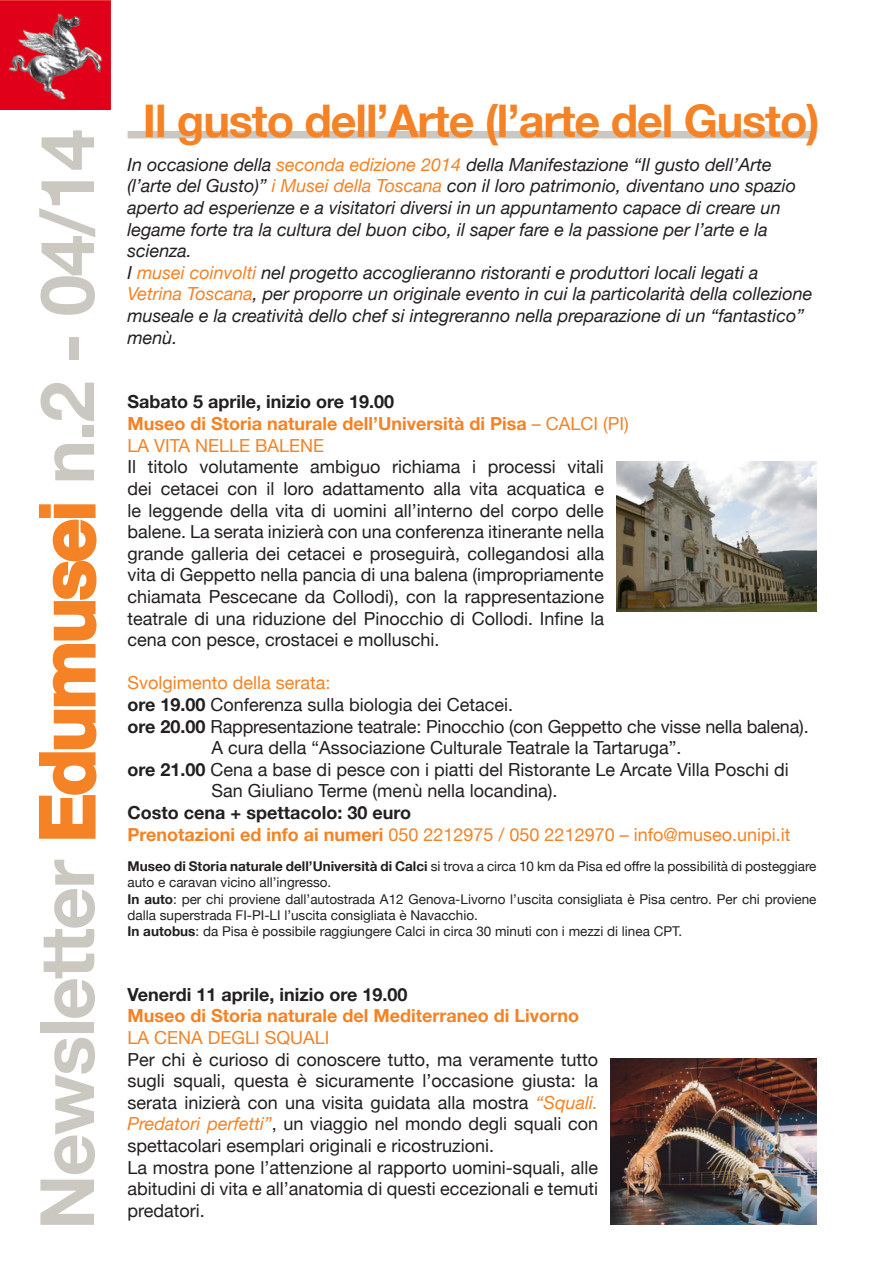
<style>
.page{position:relative;width:893px;height:1263px;background:#fff}
.page>*{position:absolute;margin:0;border:0;box-sizing:border-box;transform-origin:0 0}
.bandella{font:700 75px "Helvetica Neue";letter-spacing:-.025em;color:#cbc8c2}
.titolo{font:700 45px "Helvetica Neue";letter-spacing:-.025em;color:#f58224}
.testo{font:18px/21.6px "Helvetica Neue";color:#231f20;text-align:justify}
.introduzione{font:italic 18px/21.6px "Helvetica Neue";color:#231f20}
.testo-2{font:18px "Helvetica Neue";color:#f58224}
.testo-3{font:700 18px "Helvetica Neue";color:#f58224}
.testo-4{font:700 18px "Helvetica Neue";color:#231f20}
.testo-5{font:13.5px/16.2px "Helvetica Neue";color:#231f20}
.s1{color:#f58224}
.s2{font-weight:400}
.s3{font-weight:700}
.s4{font-style:italic;color:#f58224}
</style>
<div class="page">
<img style="left:0;top:0;width:111px;height:109px">
<svg style="left:39px;top:504px;width:58px;height:335px"></svg>
<div style="left:128px;top:131px;width:688px;height:7px;background:#cbc8c2"></div>
<img style="left:611px;top:1058px;width:205px;height:167px">
<img style="left:617px;top:462px;width:199px;height:149px">
<p class="bandella" style="left:21px;top:1230px;width:1102px;rotate:-90deg">Newsletter <span class="s1">Edumusei</span> n.2 - 04/14</p>
<p class="titolo" style="left:143px;top:94px;width:678px">Il gusto dell’Arte (l’arte del Gusto)</p>
<p class="introduzione" style="left:128px;top:153px;width:670px">In occasione della <span class="s1">seconda edizione 2014</span> della Manifestazione “Il gusto dell’Arte (l’arte del Gusto)” <span class="s1">i Musei della Toscana</span> con il loro patrimonio, diventano uno spazio aperto ad esperienze e a visitatori diversi in un appuntamento capace di creare un legame forte tra la cultura del buon cibo, il saper fare e la passione per l’arte e la scienza.</p>
<p class="introduzione" style="left:128px;top:261px;width:686px">I <span class="s1">musei coinvolti</span> nel progetto accoglieranno ristoranti e produttori locali legati a <span class="s1">Vetrina Toscana</span>, per proporre un originale evento in cui la particolarità della collezione museale e la creatività dello chef si integreranno nella preparazione di un “fantastico” menù.</p>
<p class="testo-4" style="left:128px;top:391px;width:268px">Sabato 5 aprile, inizio ore 19.00</p>
<p class="testo-3" style="left:128px;top:412px;width:503px">Museo di Storia naturale dell’Università di Pisa <span class="s2">– CALCI (PI)</span></p>
<p class="testo-2" style="left:128px;top:435px;width:198px">LA VITA NELLE BALENE</p>
<p class="testo" style="left:128px;top:456px;width:478px">Il titolo volutamente ambiguo richiama i processi vitali dei cetacei con il loro adattamento alla vita acquatica e le leggende della vita di uomini all’interno del corpo delle balene. La serata inizierà con una conferenza itinerante nella grande galleria dei cetacei e proseguirà, collegandosi alla vita di Geppetto nella pancia di una balena (impropriamente chiamata Pescecane da Collodi), con la rappresentazione teatrale di una riduzione del Pinocchio di Collodi. Infine la cena con pesce, crostacei e molluschi.</p>
<p class="testo-2" style="left:128px;top:672px;width:205px">Svolgimento della serata:</p>
<p class="testo" style="left:128px;top:693px;width:387px"><span class="s3">ore 19.00</span> Conferenza sulla biologia dei Cetacei.</p>
<p class="testo" style="left:212px;top:715px;width:599px;text-indent:-84px"><span class="s3">ore 20.00</span> Rappresentazione teatrale: Pinocchio (con Geppetto che visse nella balena).<br>A cura della “Associazione Culturale Teatrale la Tartaruga”.</p>
<p class="testo" style="left:128px;top:758px;width:663px"><span class="s3">ore 21.00</span> Cena a base di pesce con i piatti del Ristorante Le Arcate Villa Poschi di</p>
<p class="testo" style="left:212px;top:780px;width:347px">San Giuliano Terme (menù nella locandina).</p>
<p class="testo-4" style="left:128px;top:801px;width:285px">Costo cena + spettacolo: 30 euro</p>
<p class="testo-2" style="left:128px;top:823px;width:664px"><span class="s3">Prenotazioni ed info ai numeri</span> 050 2212975 / 050 2212970 – info@museo.unipi.it</p>
<p class="testo-5" style="left:128px;top:858px;width:690px"><span class="s3">Museo di Storia naturale dell’Università di Calci</span> si trova a circa 10 km da Pisa ed offre la possibilità di posteggiare auto e caravan vicino all’ingresso.</p>
<p class="testo-5" style="left:128px;top:890px;width:690px"><span class="s3">In auto</span>: per chi proviene dall’autostrada A12 Genova-Livorno l’uscita consigliata è Pisa centro. Per chi proviene dalla superstrada FI-PI-LI l’uscita consigliata è Navacchio.</p>
<p class="testo-5" style="left:128px;top:923px;width:556px"><span class="s3">In autobus</span>: da Pisa è possibile raggiungere Calci in circa 30 minuti con i mezzi di linea CPT.</p>
<p class="testo-4" style="left:128px;top:983px;width:281px">Venerdi 11 aprile, inizio ore 19.00</p>
<p class="testo-3" style="left:128px;top:1005px;width:453px">Museo di Storia naturale del Mediterraneo di Livorno</p>
<p class="testo-2" style="left:128px;top:1027px;width:204px">LA CENA DEGLI SQUALI</p>
<p class="testo" style="left:128px;top:1048px;width:472px">Per chi è curioso di conoscere tutto, ma veramente tutto sugli squali, questa è sicuramente l’occasione giusta: la serata inizierà con una visita guidata alla mostra <span class="s4">“Squali.<br>Predatori perfetti”</span>, un viaggio nel mondo degli squali con spettacolari esemplari originali e ricostruzioni.</p>
<p class="testo" style="left:128px;top:1156px;width:472px">La mostra pone l’attenzione al rapporto uomini-squali, alle abitudini di vita e all’anatomia di questi eccezionali e temuti predatori.</p>
</div>
